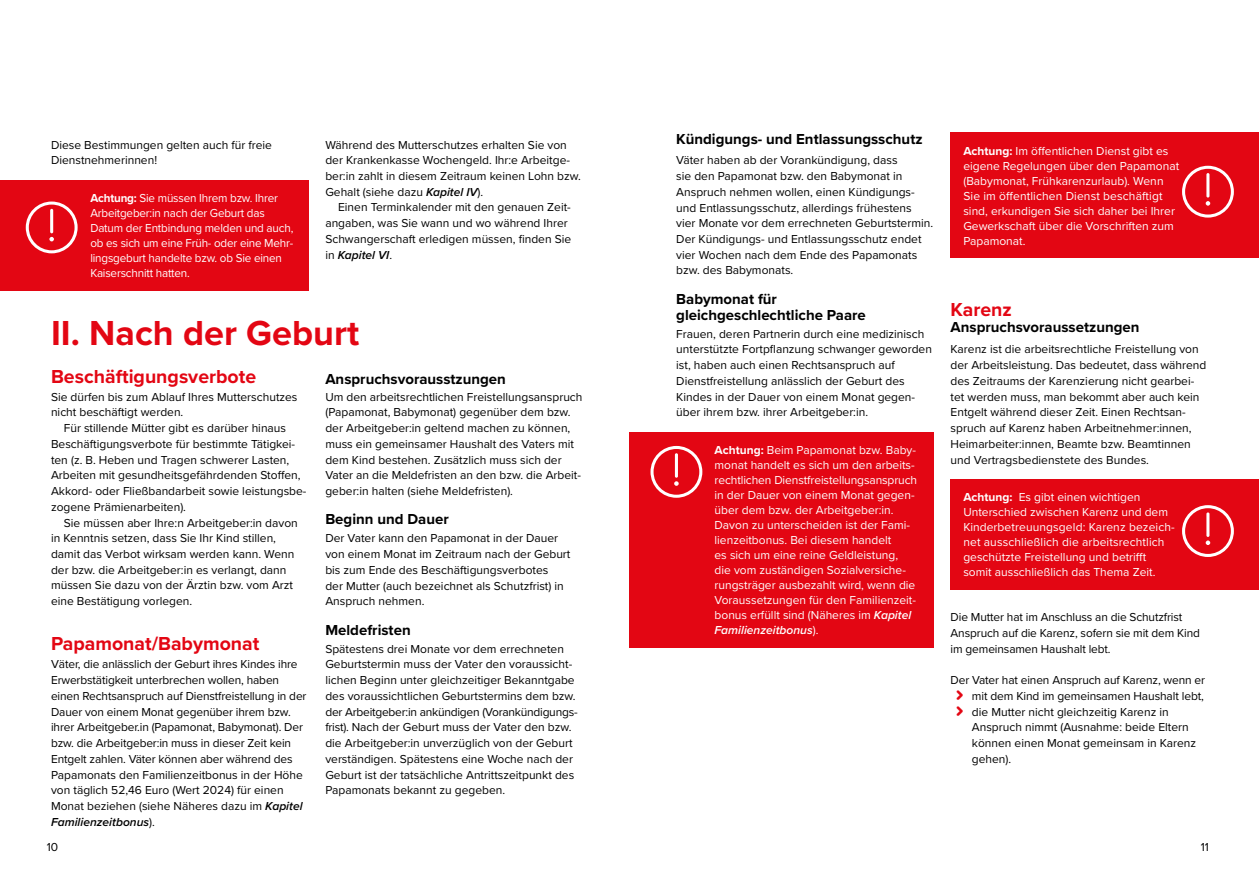
<style>
.page{position:relative;width:1259px;height:893px;background:#fff}
.page>*{position:absolute;margin:0;border:0;box-sizing:border-box;transform-origin:0 0}
.t1{font:700 36px "Proxima Nova";color:#e30613}
.t2{font:700 19.5px "Proxima Nova";color:#e30613}
.t3{font:700 15px/16.5px "Proxima Nova";color:#000}
.t4{font:12px/15.8px "Proxima Nova";color:#000}
.t5{font:12px/15px "Proxima Nova";color:#fff}
.s1{font-weight:600;font-style:italic}
.s2{font-weight:700}
</style>
<div class="page">
<div style="left:0;top:180px;width:309px;height:110px;background:#e30613"></div>
<svg style="left:26px;top:202px;width:52px;height:51px"></svg>
<div style="left:629px;top:432px;width:304px;height:215px;background:#e30613"></div>
<svg style="left:650px;top:446px;width:52px;height:52px"></svg>
<div style="left:950px;top:132px;width:309px;height:125px;background:#e30613"></div>
<svg style="left:1182px;top:166px;width:51px;height:52px"></svg>
<div style="left:950px;top:479px;width:309px;height:110px;background:#e30613"></div>
<svg style="left:1182px;top:505px;width:51px;height:52px"></svg>
<p class="t4" style="left:51px;top:136px;width:222px">Diese Bestimmungen gelten auch für freie<br>Dienstnehmerinnen!</p>
<p class="t4" style="left:325px;top:136px;width:257px">Während des Mutterschutzes erhalten Sie von der Krankenkasse Wochengeld. Ihr:e Arbeitge&shy;ber:in zahlt in diesem Zeitraum keinen Lohn bzw.<br>Gehalt (siehe dazu <span class="s1">Kapitel IV</span>).</p>
<p class="t4" style="left:325px;top:199px;width:247px;text-indent:13px">Einen Terminkalender mit den genauen Zeit&shy;angaben, was Sie wann und wo während Ihrer Schwangerschaft erledigen müssen, finden Sie in <span class="s1">Kapitel VI</span>.</p>
<p class="t5" style="left:90px;top:190px;width:204px"><span class="s2">Achtung:</span> Sie müssen Ihrem bzw. Ihrer Arbeitgeber:in nach der Geburt das Datum der Entbindung melden und auch, ob es sich um eine Früh- oder eine Mehr&shy;lingsgeburt handelte bzw. ob Sie einen Kaiserschnitt hatten.</p>
<h1 class="t1" style="left:51px;top:306px;width:310px">II. Nach der Geburt</h1>
<h2 class="t2" style="left:51px;top:361px;width:207px">Beschäftigungsverbote</h2>
<p class="t4" style="left:51px;top:388px;width:248px">Sie dürfen bis zum Ablauf Ihres Mutterschutzes nicht beschäftigt werden.</p>
<p class="t4" style="left:51px;top:420px;width:257px;text-indent:13px">Für stillende Mütter gibt es darüber hinaus Beschäftigungsverbote für bestimmte Tätigkei&shy;ten (z. B. Heben und Tragen schwerer Lasten, Arbeiten mit gesundheitsgefährdenden Stoffen, Akkord- oder Fließbandarbeit sowie leistungsbe&shy;zogene Prämienarbeiten).</p>
<p class="t4" style="left:51px;top:514px;width:248px;text-indent:13px">Sie müssen aber Ihre:n Arbeitgeber:in davon in Kenntnis setzen, dass Sie Ihr Kind stillen, damit das Verbot wirksam werden kann. Wenn der bzw. die Arbeitgeber:in es verlangt, dann müssen Sie dazu von der Ärztin bzw. vom Arzt eine Bestätigung vorlegen.</p>
<h2 class="t2" style="left:51px;top:629px;width:210px">Papamonat/Babymonat</h2>
<p class="t4" style="left:51px;top:656px;width:257px">Väter, die anlässlich der Geburt ihres Kindes ihre Erwerbstätigkeit unterbrechen wollen, haben einen Rechtsanspruch auf Dienstfreistellung in der Dauer von einem Monat gegenüber ihrem bzw. ihrer Arbeitgeber.in (Papamonat, Babymonat). Der bzw. die Arbeitgeber:in muss in dieser Zeit kein Entgelt zahlen. Väter können aber während des Papamonats den Familienzeitbonus in der Höhe von täglich 52,46 Euro (Wert 2024) für einen Monat beziehen (siehe Näheres dazu im <span class="s1">Kapitel Familienzeitbonus</span>).</p>
<p class="t3" style="left:325px;top:370px;width:182px">Anspruchsvorausstzungen</p>
<p class="t4" style="left:325px;top:388px;width:259px">Um den arbeitsrechtlichen Freistellungsanspruch (Papamonat, Babymonat) gegenüber dem bzw. der Arbeitgeber:in geltend machen zu können, muss ein gemeinsamer Haushalt des Vaters mit dem Kind bestehen. Zusätzlich muss sich der Vater an die Meldefristen an den bzw. die Arbeit&shy;geber:in halten (siehe Meldefristen).</p>
<p class="t3" style="left:325px;top:511px;width:125px">Beginn und Dauer</p>
<p class="t4" style="left:325px;top:530px;width:247px">Der Vater kann den Papamonat in der Dauer von einem Monat im Zeitraum nach der Geburt bis zum Ende des Beschäftigungsverbotes<br>der Mutter (auch bezeichnet als Schutzfrist) in Anspruch nehmen.</p>
<p class="t3" style="left:325px;top:621px;width:87px">Meldefristen</p>
<p class="t4" style="left:325px;top:640px;width:254px">Spätestens drei Monate vor dem errechneten Geburtstermin muss der Vater den voraussicht&shy;lichen Beginn unter gleichzeitiger Bekanntgabe des voraussichtlichen Geburtstermins dem bzw. der Arbeitgeber:in ankündigen (Vorankündigungs&shy;frist). Nach der Geburt muss der Vater den bzw. die Arbeitgeber:in unverzüglich von der Geburt verständigen. Spätestens eine Woche nach der Geburt ist der tatsächliche Antrittszeitpunkt des Papamonats bekannt zu gegeben.</p>
<p class="t3" style="left:676px;top:130px;width:248px">Kündigungs- und Entlassungsschutz</p>
<p class="t4" style="left:676px;top:152px;width:258px">Väter haben ab der Vorankündigung, dass<br>sie den Papamonat bzw. den Babymonat in Anspruch nehmen wollen, einen Kündigungs&shy;und Entlassungsschutz, allerdings frühestens vier Monate vor dem errechneten Geburtstermin.<br>Der Kündigungs- und Entlassungsschutz endet vier Wochen nach dem Ende des Papamonats bzw. des Babymonats.</p>
<p class="t3" style="left:676px;top:290px;width:191px">Babymonat für gleichgeschlechtliche Paare</p>
<p class="t4" style="left:676px;top:325px;width:257px">Frauen, deren Partnerin durch eine medizinisch unterstützte Fortpflanzung schwanger geworden ist, haben auch einen Rechtsanspruch auf Dienstfreistellung anlässlich der Geburt des Kindes in der Dauer von einem Monat gegen&shy;über ihrem bzw. ihrer Arbeitgeber:in.</p>
<p class="t5" style="left:714px;top:442px;width:204px"><span class="s2">Achtung:</span> Beim Papamonat bzw. Baby&shy;monat handelt es sich um den arbeits&shy;rechtlichen Dienstfreistellungsanspruch in der Dauer von einem Monat gegen&shy;über dem bzw. der Arbeitgeber:in.<br>Davon zu unterscheiden ist der Fami&shy;lienzeitbonus. Bei diesem handelt<br>es sich um eine reine Geldleistung, die vom zuständigen Sozialversiche&shy;rungsträger ausbezahlt wird, wenn die Voraussetzungen für den Familienzeit&shy;bonus erfüllt sind (Näheres im <span class="s1">Kapitel Familienzeitbonus</span>).</p>
<p class="t5" style="left:963px;top:142px;width:217px"><span class="s2">Achtung:</span> Im öffentlichen Dienst gibt es eigene Regelungen über den Papamonat (Babymonat, Frühkarenzurlaub). Wenn Sie im öffentlichen Dienst beschäftigt sind, erkundigen Sie sich daher bei Ihrer Gewerkschaft über die Vorschriften zum Papamonat.</p>
<h2 class="t2" style="left:950px;top:295px;width:63px">Karenz</h2>
<p class="t3" style="left:950px;top:319px;width:190px">Anspruchsvoraussetzungen</p>
<p class="t4" style="left:950px;top:341px;width:257px">Karenz ist die arbeitsrechtliche Freistellung von der Arbeitsleistung. Das bedeutet, dass während des Zeitraums der Karenzierung nicht gearbei&shy;tet werden muss, man bekommt aber auch kein Entgelt während dieser Zeit. Einen Rechtsan&shy;spruch auf Karenz haben Arbeitnehmer:innen, Heimarbeiter:innen, Beamte bzw. Beamtinnen und Vertragsbedienstete des Bundes.</p>
<p class="t5" style="left:963px;top:489px;width:213px"><span class="s2">Achtung:</span> Es gibt einen wichtigen Unterschied zwischen Karenz und dem Kinderbetreuungsgeld: Karenz bezeich&shy;net ausschließlich die arbeitsrechtlich geschützte Freistellung und betrifft somit ausschließlich das Thema Zeit.</p>
<p class="t4" style="left:950px;top:609px;width:251px">Die Mutter hat im Anschluss an die Schutzfrist<br>Anspruch auf die Karenz, sofern sie mit dem Kind im gemeinsamen Haushalt lebt.</p>
<p class="t4" style="left:972px;top:672px;width:235px;text-indent:-21px">Der Vater hat einen Anspruch auf Karenz, wenn er mit dem Kind im gemeinsamen Haushalt lebt, die Mutter nicht gleichzeitig Karenz in Anspruch nimmt (Ausnahme: beide Eltern können einen Monat gemeinsam in Karenz gehen).</p>
<p class="t4" style="left:47px;top:839px;width:13px">10</p>
<p class="t4" style="left:1200px;top:839px;width:10px">11</p>
</div>
